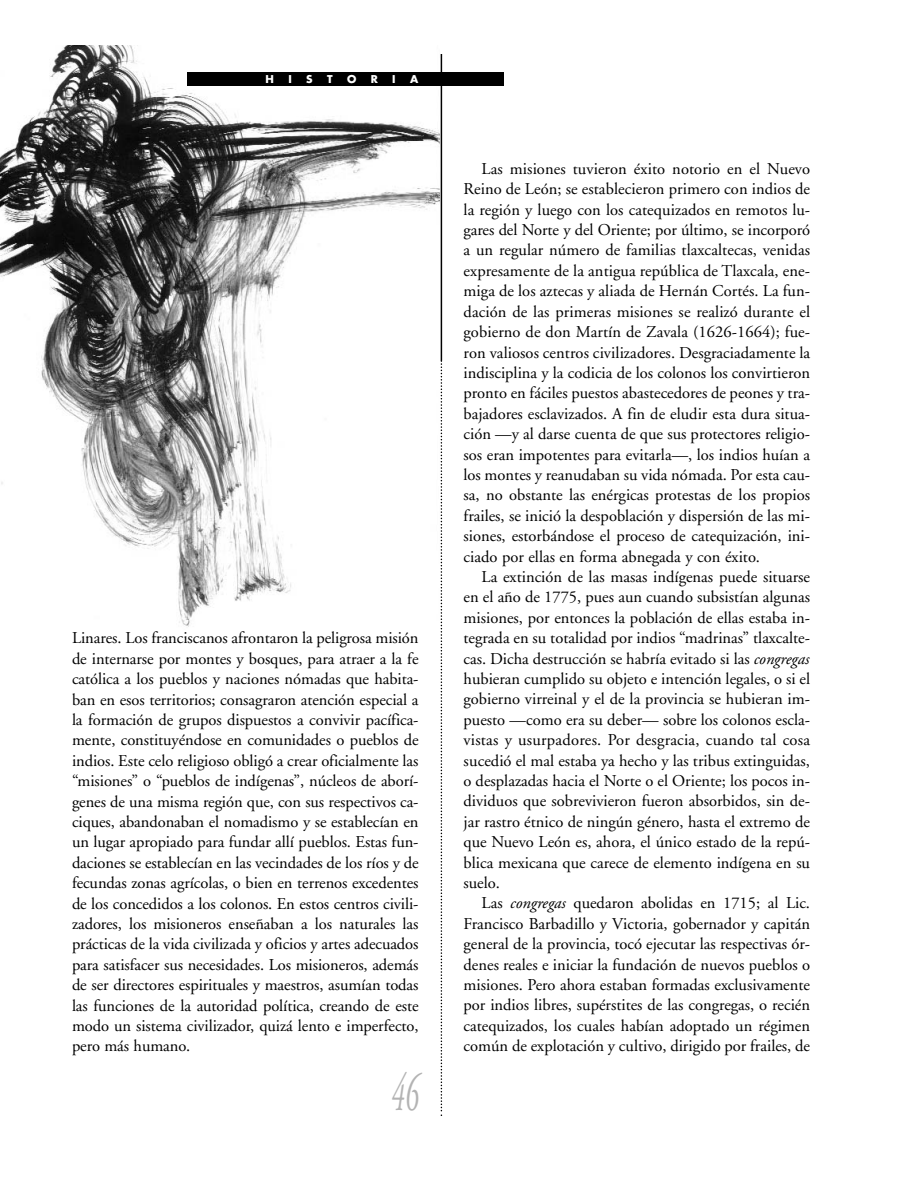
<style>
.page{position:relative;width:918px;height:1188px;background:#fff}
.page>*{position:absolute;margin:0;border:0;box-sizing:border-box;transform-origin:0 0}
.t1{font:italic 54px "Adobe Garamond";color:#b3b3b3;scale:.5 1}
.t2{font:16.5px/20.4px "Adobe Garamond";color:#000;text-align:justify}
.t3{font:700 10.5px "Futura";color:#fff}
.s1{font-style:italic}
</style>
<div class="page">
<img style="left:0;top:45px;width:440px;height:582px">
<svg style="left:441px;top:360px;width:1px;height:756px"></svg>
<hr style="left:441px;top:54px;width:1px;height:306px;background:#000">
<div style="left:188px;top:72px;width:316px;height:14px;background:#000"></div>
<p class="t3" style="left:266px;top:74px;width:10px">H</p>
<p class="t3" style="left:288px;top:74px;width:5px">I</p>
<p class="t3" style="left:306px;top:74px;width:8px">S</p>
<p class="t3" style="left:327px;top:74px;width:7px">T</p>
<p class="t3" style="left:347px;top:74px;width:11px">O</p>
<p class="t3" style="left:371px;top:74px;width:9px">R</p>
<p class="t3" style="left:392px;top:74px;width:5px">I</p>
<p class="t3" style="left:410px;top:74px;width:10px">A</p>
<p class="t2" style="left:72px;top:629px;width:348px">Linares. Los franciscanos afrontaron la peligrosa misión de internarse por montes y bosques, para atraer a la fe católica a los pueblos y naciones nómadas que habita&shy;ban en esos territorios; consagraron atención especial a la formación de grupos dispuestos a convivir pacífica&shy;mente, constituyéndose en comunidades o pueblos de indios. Este celo religioso obligó a crear oficialmente las “misiones” o “pueblos de indígenas”, núcleos de aborí&shy;genes de una misma región que, con sus respectivos ca&shy;ciques, abandonaban el nomadismo y se establecían en un lugar apropiado para fundar allí pueblos. Estas fun&shy;daciones se establecían en las vecindades de los ríos y de fecundas zonas agrícolas, o bien en terrenos excedentes de los concedidos a los colonos. En estos centros civili&shy;zadores, los misioneros enseñaban a los naturales las prácticas de la vida civilizada y oficios y artes adecuados para satisfacer sus necesidades. Los misioneros, además de ser directores espirituales y maestros, asumían todas las funciones de la autoridad política, creando de este modo un sistema civilizador, quizá lento e imperfecto, pero más humano.</p>
<h1 class="t1" style="left:391px;top:1071px;width:56px">46</h1>
<p class="t2" style="left:464px;top:160px;width:348px;text-indent:18px">Las misiones tuvieron éxito notorio en el Nuevo Reino de León; se establecieron primero con indios de la región y luego con los catequizados en remotos lu&shy;gares del Norte y del Oriente; por último, se incorporó a un regular número de familias tlaxcaltecas, venidas expresamente de la antigua república de Tlaxcala, ene&shy;miga de los aztecas y aliada de Hernán Cortés. La fun&shy;dación de las primeras misiones se realizó durante el gobierno de don Martín de Zavala (1626-1664); fue&shy;ron valiosos centros civilizadores. Desgraciadamente la indisciplina y la codicia de los colonos los convirtieron pronto en fáciles puestos abastecedores de peones y tra&shy;bajadores esclavizados. A fin de eludir esta dura situa&shy;ción —y al darse cuenta de que sus protectores religio&shy;sos eran impotentes para evitarla—, los indios huían a los montes y reanudaban su vida nómada. Por esta cau&shy;sa, no obstante las enérgicas protestas de los propios frailes, se inició la despoblación y dispersión de las mi&shy;siones, estorbándose el proceso de catequización, ini&shy;ciado por ellas en forma abnegada y con éxito.</p>
<p class="t2" style="left:464px;top:568px;width:348px;text-indent:18px">La extinción de las masas indígenas puede situarse en el año de 1775, pues aun cuando subsistían algunas misiones, por entonces la población de ellas estaba in&shy;tegrada en su totalidad por indios “madrinas” tlaxcalte&shy;cas. Dicha destrucción se habría evitado si las <span class="s1">congregas </span>hubieran cumplido su objeto e intención legales, o si el gobierno virreinal y el de la provincia se hubieran im&shy;puesto —como era su deber— sobre los colonos escla&shy;vistas y usurpadores. Por desgracia, cuando tal cosa sucedió el mal estaba ya hecho y las tribus extinguidas, o desplazadas hacia el Norte o el Oriente; los pocos in&shy;dividuos que sobrevivieron fueron absorbidos, sin de&shy;jar rastro étnico de ningún género, hasta el extremo de que Nuevo León es, ahora, el único estado de la repú&shy;blica mexicana que carece de elemento indígena en su suelo.</p>
<p class="t2" style="left:464px;top:894px;width:348px;text-indent:18px">Las <span class="s1">congregas</span> quedaron abolidas en 1715; al Lic.<br>Francisco Barbadillo y Victoria, gobernador y capitán general de la provincia, tocó ejecutar las respectivas ór&shy;denes reales e iniciar la fundación de nuevos pueblos o misiones. Pero ahora estaban formadas exclusivamente por indios libres, supérstites de las congregas, o recién catequizados, los cuales habían adoptado un régimen común de explotación y cultivo, dirigido por frailes, de</p>
</div>
